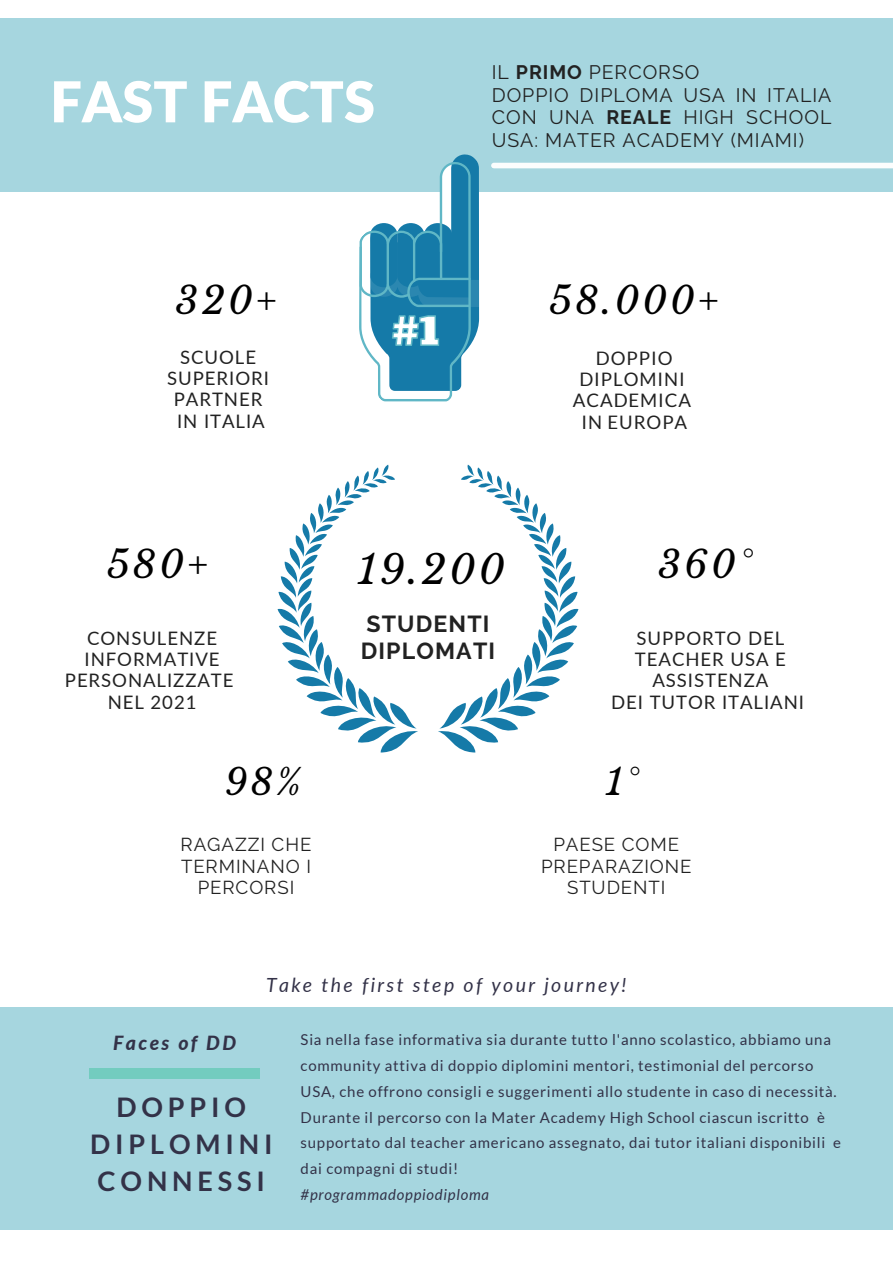
<style>
.page{position:relative;width:893px;height:1264px;background:#fff}
.page>*{position:absolute;margin:0;border:0;box-sizing:border-box;transform-origin:0 0}
.t1{font:900 56.4px "Lato Latin";color:#fff}
.t2{font:italic 39.6px "Libre Baskerville";color:#000}
.t3{font:italic 37.5px "Libre Baskerville";letter-spacing:.08em;color:#000}
.t4{font:italic 36px "Libre Baskerville";color:#000}
.t5{font:700 27px/37px "Lato";letter-spacing:.18em;color:#333248;text-align:center}
.t6{font:700 23.1px/27px "Raleway";letter-spacing:.05em;color:#222}
.t7{font:19.5px/22.5px "Raleway";letter-spacing:.05em;color:#222;text-align:justify}
.t8{font:italic 19.5px "Lato";letter-spacing:.12em;color:#333248}
.t9{font:italic 800 19.5px "Lato";letter-spacing:.12em;color:#333248}
.t10{font:18.6px/21.3px "Lato";letter-spacing:.05em;color:#222;text-align:center}
.t11{font:18.6px/21.3px "Raleway";letter-spacing:.05em;color:#222;text-align:center}
.t12{font:15px/25.8px "Lato";letter-spacing:.05em;color:#333248}
.t13{font:italic 15px "Lato";letter-spacing:.05em;color:#333248}
.s1{font-weight:700}
</style>
<div class="page">
<div style="left:0;top:1007px;width:892px;height:222px;background:#a6d6df"></div>
<div style="left:89px;top:1068px;width:171px;height:10px;background:#73ccbf"></div>
<svg style="left:277px;top:464px;width:301px;height:288px"></svg>
<div style="left:0;top:18px;width:892px;height:173px;background:#a6d6df"></div>
<svg style="left:293px;top:154px;width:281px;height:248px"></svg>
<svg style="left:333px;top:201px;width:159px;height:154px"></svg>
<div style="left:494px;top:163px;width:398px;height:5px;background:#fbfdfd"></div>
<h3 class="t7" style="left:491px;top:61px;width:209px">IL <span class="s1">PRIMO</span> PERCORSO</h3>
<h1 class="t1" style="left:50px;top:77px;width:326px">FAST FACTS</h1>
<h3 class="t7" style="left:491px;top:84px;width:341px">DOPPIO DIPLOMA USA IN ITALIA CON UNA <span class="s1">REALE</span> HIGH SCHOOL USA: MATER ACADEMY (MIAMI)</h3>
<h3 class="t3" style="left:176px;top:277px;width:103px">320+</h3>
<h3 class="t3" style="left:549px;top:277px;width:171px">58.000+</h3>
<p class="t10" style="left:573px;top:347px;width:120px">DOPPIO<br>DIPLOMINI<br>ACADEMICA<br>IN EUROPA</p>
<p class="t10" style="left:167px;top:346px;width:103px">SCUOLE<br>SUPERIORI<br>PARTNER<br>IN ITALIA</p>
<h3 class="t3" style="left:107px;top:541px;width:104px">580+</h3>
<h3 class="t3" style="left:658px;top:541px;width:95px">360°</h3>
<h2 class="t2" style="left:357px;top:545px;width:149px">19.200</h2>
<p class="t10" style="left:65px;top:627px;width:170px">CONSULENZE<br>INFORMATIVE<br>PERSONALIZZATE<br>NEL 2021</p>
<h3 class="t4" style="left:225px;top:760px;width:78px">98%</h3>
<p class="t11" style="left:181px;top:834px;width:132px">RAGAZZI CHE<br>TERMINANO I<br>PERCORSI</p>
<h3 class="t6" style="left:360px;top:610px;width:136px">STUDENTI<br>DIPLOMATI</h3>
<p class="t10" style="left:611px;top:627px;width:194px">SUPPORTO DEL<br>TEACHER USA E<br>ASSISTENZA<br>DEI TUTOR ITALIANI</p>
<h3 class="t4" style="left:605px;top:760px;width:34px">1°</h3>
<p class="t11" style="left:541px;top:834px;width:152px">PAESE COME<br>PREPARAZIONE<br>STUDENTI</p>
<h3 class="t8" style="left:266px;top:973px;width:362px">Take the first step of your journey!</h3>
<h3 class="t9" style="left:113px;top:1030px;width:124px">Faces of DD</h3>
<h3 class="t5" style="left:90px;top:1087px;width:184px">DOPPIO<br>DIPLOMINI<br>CONNESSI</h3>
<p class="t12" style="left:300px;top:1026px;width:542px">Sia nella fase informativa sia durante tutto l'anno scolastico, abbiamo una community attiva di doppio diplomini mentori, testimonial del percorso USA, che offrono consigli e suggerimenti allo studente in caso di necessità.<br>Durante il percorso con la Mater Academy High School ciascun iscritto è supportato dal teacher americano assegnato, dai tutor italiani disponibili e dai compagni di studi!</p>
<p class="t13" style="left:300px;top:1185px;width:190px">#programmadoppiodiploma</p>
</div>
